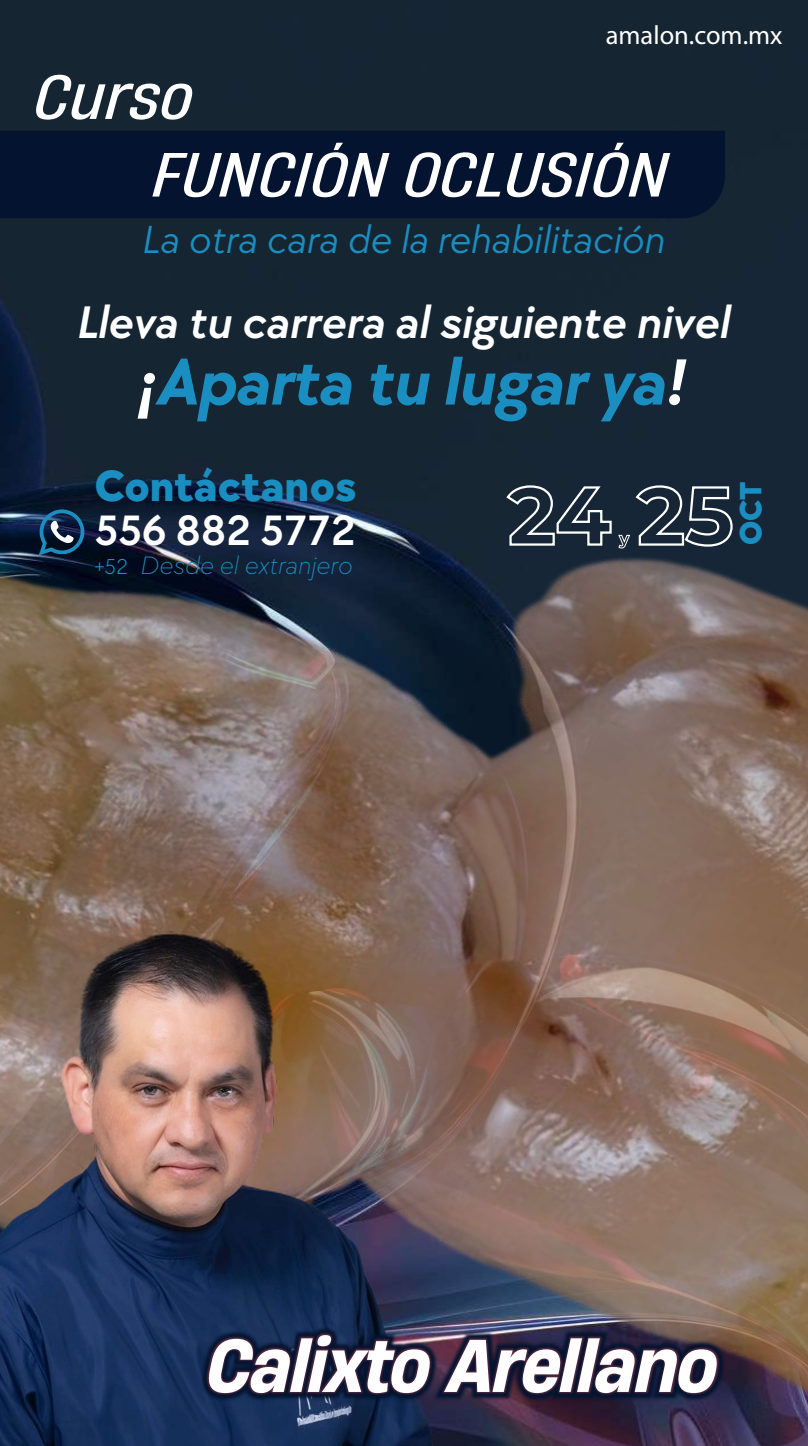
<style>
.page{position:relative;width:808px;height:1446px;background:#fff}
.page>*{position:absolute;margin:0;border:0;box-sizing:border-box;transform-origin:0 0}
.t1{font:italic 500 70.12px "Heading Now 65";letter-spacing:-.025em;color:#fff}
.t2{font:italic 700 67.35px "TT Chocolates Trl";letter-spacing:-.01em;color:#1a8ec1}
.t3{font:italic 58.65px/77.6px "Heading Now 54";color:#fff;scale:1.27 1}
.t4{font:italic 600 47.17px "TT Chocolates Trl";color:#fff}
.t5{font:800 45.3px "TT Chocolates Trl";color:#1a8ec1}
.t6{font:600 43.95px "TT Chocolates Trl";color:#fff}
.t7{font:italic 40.5px "TT Chocolates Trl";color:#1a8ec1}
.t8{font:800 31.88px "TT Chocolates Trl";color:#1a8ec1}
.t9{font:26.47px "Myriad Pro";color:#fff}
.t10{font:italic 200 26.1px "TT Chocolates Trl";color:#1a8ec1}
.s1{color:#fff}
.s2{font-weight:300;font-style:normal;font-size:22.42px}
</style>
<div class="page">
<div style="left:0;top:0;width:808px;height:274px;background:#152532"></div>
<img style="left:0;top:274px;width:808px;height:1172px">
<img style="left:0;top:916px;width:444px;height:530px">
<div style="left:0;top:131px;width:725px;height:87px;background:#041430"></div>
<svg style="left:505px;top:484px;width:229px;height:65px;background:#3c4956"></svg>
<svg style="left:35px;top:509px;width:49px;height:50px;background:#204362"></svg>
<img style="left:171px;top:1297px;width:584px;height:149px">
<img style="left:179px;top:1302px;width:567px;height:139px">
<p class="t9" style="left:606px;top:19px;width:178px">amalon.com.mx</p>
<p class="t3" style="left:152px;top:57px;width:408px;text-indent:-118px">Curso<br>FUNCIÓN OCLUSIÓN</p>
<p class="t7" style="left:141px;top:213px;width:524px">La otra cara de la rehabilitación</p>
<p class="t4" style="left:76px;top:289px;width:655px">Lleva tu carrera al siguiente nivel</p>
<h2 class="t2" style="left:135px;top:335px;width:549px"><span class="s1">¡</span>Aparta tu lugar ya<span class="s1">!</span></h2>
<p class="t5" style="left:95px;top:453px;width:263px">Contáctanos</p>
<p class="t6" style="left:95px;top:500px;width:262px">556 882 5772</p>
<p class="t10" style="left:95px;top:549px;width:259px"><span class="s2">+52</span> Desde el extranjero</p>
<p class="t8" style="left:728px;top:545px;width:65px;rotate:-90deg">OCT</p>
<h1 class="t1" style="left:207px;top:1313px;width:513px">Calixto Arellano</h1>
</div>
